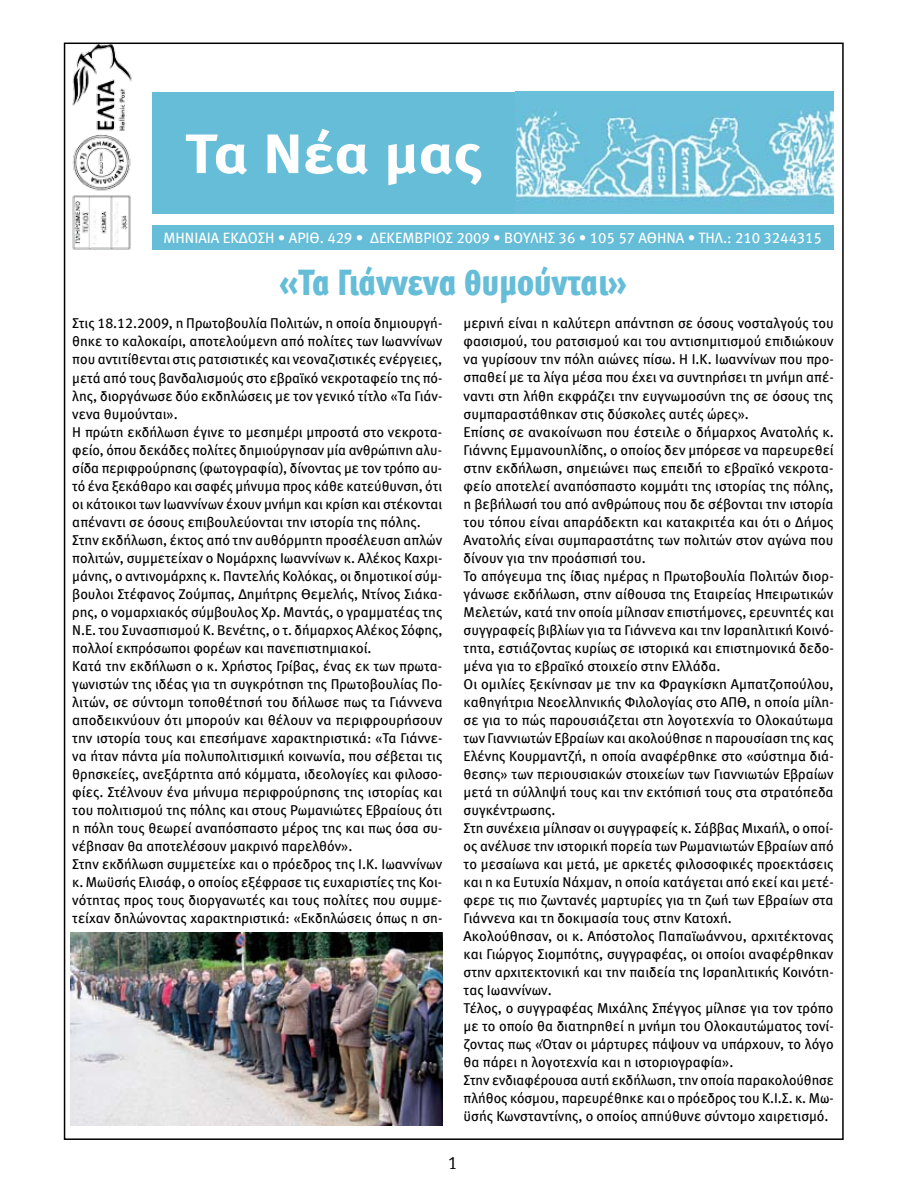
<style>
.page{position:relative;width:906px;height:1191px;background:#fff}
.page>*{position:absolute;margin:0;border:0;box-sizing:border-box;transform-origin:0 0}
.t1{font:55.5px "Meta Bold Greek LF";color:#fff;scale:1.15 1}
.t2{font:36px "Meta Cond Black Greek LF";color:#65bdd8}
.t3{font:18px "Meta Normal Greek LF";color:#000}
.t4{font:15px "Meta Book Greek LF";color:#fff}
.t5{font:14.25px/18px "Meta Book Greek LF";color:#000}
</style>
<div class="page">
<div style="left:152px;top:92px;width:681px;height:121px;background:#65bdd8"></div>
<img style="left:515px;top:107px;width:318px;height:104px">
<div style="left:152px;top:226px;width:681px;height:24px;background:#65bdd8"></div>
<img style="left:72px;top:45px;width:60px;height:205px">
<img style="left:70px;top:932px;width:372px;height:193px">
<h1 class="t1" style="left:185px;top:122px;width:260px">Τα Νέα μας</h1>
<p class="t4" style="left:164px;top:229px;width:660px">MHNIAIA EKΔOΣH • APIΘ. 429 • ΔΕΚΕΜΒΡΙΟΣ 2009 • ΒOYΛΗΣ 36 • 105 57 AΘHNA • THΛ.: 210 3244315</p>
<h2 class="t2" style="left:279px;top:261px;width:348px">«Τα Γιάννενα θυμούνται»</h2>
<p class="t5" style="left:72px;top:314px;width:372px">Στις 18.12.2009, η Πρωτοβουλία Πολιτών, η οποία δημιουργή&shy;θηκε το καλοκαίρι, αποτελούμενη από πολίτες των Ιωαννίνων που αντιτίθενται στις ρατσιστικές και νεοναζιστικές ενέργειες, μετά από τους βανδαλισμούς στο εβραϊκό νεκροταφείο της πό&shy;λης, διοργάνωσε δύο εκδηλώσεις με τον γενικό τίτλο «Τα Γιάν&shy;νενα θυμούνται».<br>Η πρώτη εκδήλωση έγινε το μεσημέρι μπροστά στο νεκροτα&shy;φείο, όπου δεκάδες πολίτες δημιούργησαν μία ανθρώπινη αλυ&shy;σίδα περιφρούρησης (φωτογραφία), δίνοντας με τον τρόπο αυ&shy;τό ένα ξεκάθαρο και σαφές μήνυμα προς κάθε κατεύθυνση, ότι οι κάτοικοι των Ιωαννίνων έχουν μνήμη και κρίση και στέκονται απέναντι σε όσους επιβουλεύονται την ιστορία της πόλης.<br>Στην εκδήλωση, έκτος από την αυθόρμητη προσέλευση απλών πολιτών, συμμετείχαν ο Νομάρχης Ιωαννίνων κ. Αλέκος Καχρι&shy;μάνης, ο αντινομάρχης κ. Παντελής Κολόκας, οι δημοτικοί σύμ&shy;βουλοι Στέφανος Ζούμπας, Δημήτρης Θεμελής, Ντίνος Σιάκα&shy;ρης, ο νομαρχιακός σύμβουλος Χρ. Μαντάς, ο γραμματέας της Ν.Ε. του Συνασπισμού Κ. Βενέτης, ο τ. δήμαρχος Αλέκος Σόφης, πολλοί εκπρόσωποι φορέων και πανεπιστημιακοί.<br>Κατά την εκδήλωση ο κ. Χρήστος Γρίβας, ένας εκ των πρωτα&shy;γωνιστών της ιδέας για τη συγκρότηση της Πρωτοβουλίας Πο&shy;λιτών, σε σύντομη τοποθέτησή του δήλωσε πως τα Γιάννενα αποδεικνύουν ότι μπορούν και θέλουν να περιφρουρήσουν την ιστορία τους και επεσήμανε χαρακτηριστικά: «Τα Γιάννε&shy;να ήταν πάντα μία πολυπολιτισμική κοινωνία, που σέβεται τις θρησκείες, ανεξάρτητα από κόμματα, ιδεολογίες και φιλοσο&shy;φίες. Στέλνουν ένα μήνυμα περιφρούρησης της ιστορίας και του πολιτισμού της πόλης και στους Ρωμανιώτες Εβραίους ότι η πόλη τους θεωρεί αναπόσπαστο μέρος της και πως όσα συ&shy;νέβησαν θα αποτελέσουν μακρινό παρελθόν».<br>Στην εκδήλωση συμμετείχε και ο πρόεδρος της Ι.Κ. Ιωαννίνων κ. Μωϋσής Ελισάφ, ο οποίος εξέφρασε τις ευχαριστίες της Κοι&shy;νότητας προς τους διοργανωτές και τους πολίτες που συμμε&shy;τείχαν δηλώνοντας χαρακτηριστικά: «Εκδηλώσεις όπως η ση-</p>
<p class="t5" style="left:463px;top:314px;width:372px">μερινή είναι η καλύτερη απάντηση σε όσους νοσταλγούς του φασισμού, του ρατσισμού και του αντισημιτισμού επιδιώκουν να γυρίσουν την πόλη αιώνες πίσω. Η Ι.Κ. Ιωαννίνων που προ&shy;σπαθεί με τα λίγα μέσα που έχει να συντηρήσει τη μνήμη απέ&shy;ναντι στη λήθη εκφράζει την ευγνωμοσύνη της σε όσους της συμπαραστάθηκαν στις δύσκολες αυτές ώρες».<br>Επίσης σε ανακοίνωση που έστειλε ο δήμαρχος Ανατολής κ.<br>Γιάννης Εμμανουηλίδης, ο οποίος δεν μπόρεσε να παρευρεθεί στην εκδήλωση, σημειώνει πως επειδή το εβραϊκό νεκροτα&shy;φείο αποτελεί αναπόσπαστο κομμάτι της ιστορίας της πόλης, η βεβήλωσή του από ανθρώπους που δε σέβονται την ιστορία του τόπου είναι απαράδεκτη και κατακριτέα και ότι ο Δήμος Ανατολής είναι συμπαραστάτης των πολιτών στον αγώνα που δίνουν για την προάσπισή του.<br>Το απόγευμα της ίδιας ημέρας η Πρωτοβουλία Πολιτών διορ&shy;γάνωσε εκδήλωση, στην αίθουσα της Εταιρείας Ηπειρωτικών Μελετών, κατά την οποία μίλησαν επιστήμονες, ερευνητές και συγγραφείς βιβλίων για τα Γιάννενα και την Ισραηλιτική Κοινό&shy;τητα, εστιάζοντας κυρίως σε ιστορικά και επιστημονικά δεδο&shy;μένα για το εβραϊκό στοιχείο στην Ελλάδα.<br>Οι ομιλίες ξεκίνησαν με την κα Φραγκίσκη Αμπατζοπούλου, καθηγήτρια Νεοελληνικής Φιλολογίας στο ΑΠΘ, η οποία μίλη&shy;σε για το πώς παρουσιάζεται στη λογοτεχνία το Ολοκαύτωμα των Γιαννιωτών Εβραίων και ακολούθησε η παρουσίαση της κας Ελένης Κουρμαντζή, η οποία αναφέρθηκε στο «σύστημα διά&shy;θεσης» των περιουσιακών στοιχείων των Γιαννιωτών Εβραίων μετά τη σύλληψή τους και την εκτόπισή τους στα στρατόπεδα συγκέντρωσης.<br>Στη συνέχεια μίλησαν οι συγγραφείς κ. Σάββας Μιχαήλ, ο οποί&shy;ος ανέλυσε την ιστορική πορεία των Ρωμανιωτών Εβραίων από το μεσαίωνα και μετά, με αρκετές φιλοσοφικές προεκτάσεις και η κα Ευτυχία Νάχμαν, η οποία κατάγεται από εκεί και μετέ&shy;φερε τις πιο ζωντανές μαρτυρίες για τη ζωή των Εβραίων στα Γιάννενα και τη δοκιμασία τους στην Κατοχή.<br>Ακολούθησαν, οι κ. Απόστολος Παπαϊωάννου, αρχιτέκτονας και Γιώργος Σιομπότης, συγγραφέας, οι οποίοι αναφέρθηκαν στην αρχιτεκτονική και την παιδεία της Ισραηλιτικής Κοινότη&shy;τας Ιωαννίνων.<br>Τέλος, ο συγγραφέας Μιχάλης Σπέγγος μίλησε για τον τρόπο με το οποίο θα διατηρηθεί η μνήμη του Ολοκαυτώματος τονί&shy;ζοντας πως «Όταν οι μάρτυρες πάψουν να υπάρχουν, το λόγο θα πάρει η λογοτεχνία και η ιστοριογραφία».<br>Στην ενδιαφέρουσα αυτή εκδήλωση, την οποία παρακολούθησε πλήθος κόσμου, παρευρέθηκε και ο πρόεδρος του Κ.Ι.Σ. κ. Μω&shy;ϋσής Κωνσταντίνης, ο οποίος απηύθυνε σύντομο χαιρετισμό.</p>
<p class="t3" style="left:448px;top:1152px;width:12px">1</p>
</div>
